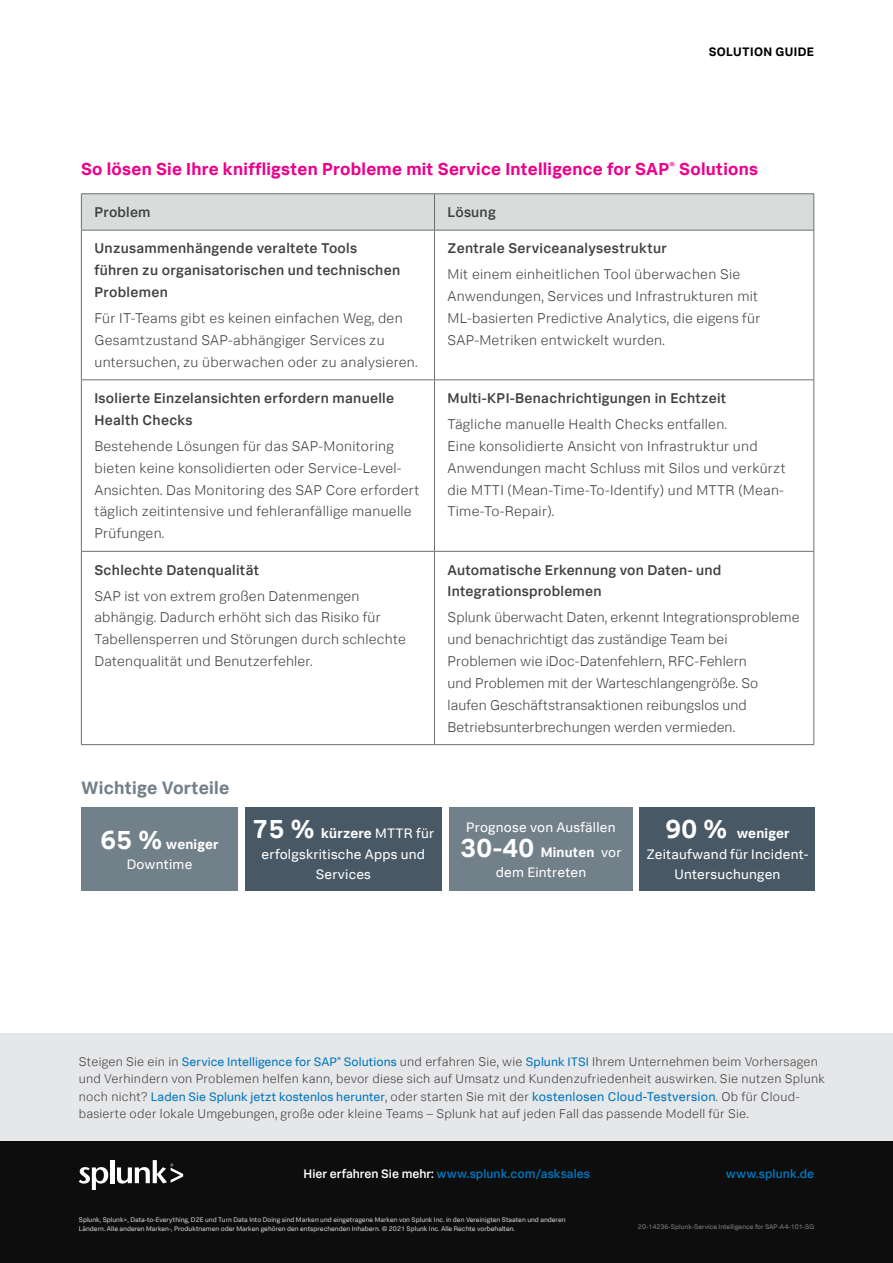
<style>
.page{position:relative;width:893px;height:1263px;background:#fff}
.page>*{position:absolute;margin:0;border:0;box-sizing:border-box;transform-origin:0 0}
.Green_Subheads{font:700 18px "Splunk Data Sans";letter-spacing:.015em;color:#72808a}
.Green_Subheads-2{font:700 17.4px "Splunk Data Sans";letter-spacing:.015em;color:#ec008c}
.Body_Text{font:300 14.25px/21.8px "Splunk Data Sans";letter-spacing:.02em;color:#414042}
.Body_Text-2{font:500 14.25px/21.8px "Splunk Data Sans";letter-spacing:.02em;color:#414042}
.Body_Text-3{font:13.8px/20.4px "Splunk Data Sans";letter-spacing:.015em;color:#fff;text-align:center}
.t1{font:300 12.75px/17.2px "Splunk Data Sans";letter-spacing:.02em;color:#414042}
.t2{font:500 12.45px "Splunk Data Sans";letter-spacing:.005em;color:#0077be}
.t3{font:700 12.3px "Splunk Data Sans";letter-spacing:.03em;color:#000}
.t4{font:6.75px/8.7px "Splunk Data Sans";color:#d1d3d4}
.t5{font:6.75px "Splunk Data Sans";color:#808285}
.s1{font-weight:700;font-size:26.25px}
.s2{font-weight:700}
.s3{font-weight:400;font-size:12.45px;color:#0077be}
.s4{font-weight:400;color:#0077be}
.s5{color:#fff}
</style>
<div class="page">
<div style="left:0;top:1033px;width:893px;height:108px;background:#e6e7e8"></div>
<div style="left:0;top:1141px;width:893px;height:122px;background:#0d0d0d"></div>
<svg style="left:79px;top:1167px;width:29px;height:22px"></svg>
<hr style="left:110px;top:1160px;width:4px;height:23px;background:#fff">
<svg style="left:117px;top:1160px;width:66px;height:23px"></svg>
<div style="left:82px;top:194px;width:731px;height:36px;background:#d8dcdb"></div>
<hr style="left:81px;top:193px;width:353px;height:1px;background:#6d6e71">
<hr style="left:81px;top:194px;width:1px;height:36px;background:#6d6e71">
<hr style="left:434px;top:193px;width:380px;height:1px;background:#6d6e71">
<hr style="left:434px;top:194px;width:1px;height:36px;background:#6d6e71">
<hr style="left:813px;top:194px;width:1px;height:36px;background:#6d6e71">
<hr style="left:81px;top:230px;width:353px;height:1px;background:#6d6e71">
<hr style="left:81px;top:230px;width:1px;height:149px;background:#6d6e71">
<hr style="left:434px;top:230px;width:380px;height:1px;background:#6d6e71">
<hr style="left:434px;top:230px;width:1px;height:149px;background:#6d6e71">
<hr style="left:813px;top:230px;width:1px;height:149px;background:#6d6e71">
<hr style="left:81px;top:379px;width:353px;height:1px;background:#6d6e71">
<hr style="left:81px;top:380px;width:1px;height:171px;background:#6d6e71">
<hr style="left:434px;top:379px;width:380px;height:1px;background:#6d6e71">
<hr style="left:434px;top:380px;width:1px;height:171px;background:#6d6e71">
<hr style="left:813px;top:380px;width:1px;height:171px;background:#6d6e71">
<hr style="left:81px;top:551px;width:353px;height:1px;background:#6d6e71">
<hr style="left:81px;top:552px;width:1px;height:192px;background:#6d6e71">
<hr style="left:434px;top:551px;width:380px;height:1px;background:#6d6e71">
<hr style="left:434px;top:552px;width:1px;height:192px;background:#6d6e71">
<hr style="left:813px;top:552px;width:1px;height:192px;background:#6d6e71">
<hr style="left:81px;top:744px;width:353px;height:1px;background:#6d6e71">
<hr style="left:434px;top:744px;width:380px;height:1px;background:#6d6e71">
<div style="left:81px;top:808px;width:157px;height:83px;background:#72808a"></div>
<div style="left:449px;top:808px;width:184px;height:83px;background:#72808a"></div>
<div style="left:640px;top:808px;width:175px;height:83px;background:#485865"></div>
<div style="left:245px;top:808px;width:197px;height:83px;background:#485865"></div>
<p class="t3" style="left:709px;top:44px;width:107px">SOLUTION GUIDE</p>
<p class="Green_Subheads-2" style="left:81px;top:158px;width:678px">So lösen Sie Ihre kniffligsten Probleme mit Service Intelligence for SAP<sup>®</sup> Solutions</p>
<p class="Body_Text-2" style="left:94px;top:201px;width:58px">Problem</p>
<p class="Body_Text-2" style="left:448px;top:201px;width:50px">Lösung</p>
<p class="Body_Text-2" style="left:94px;top:237px;width:307px">Unzusammenhängende veraltete Tools führen zu organisatorischen und technischen<br>Problemen</p>
<p class="Body_Text" style="left:94px;top:307px;width:325px">Für IT-Teams gibt es keinen einfachen Weg, den<br>Gesamtzustand SAP-abhängiger Services zu untersuchen, zu überwachen oder zu analysieren.</p>
<p class="Body_Text-2" style="left:448px;top:237px;width:221px">Zentrale Serviceanalysestruktur</p>
<p class="Body_Text" style="left:448px;top:263px;width:314px">Mit einem einheitlichen Tool überwachen Sie Anwendungen, Services und Infrastrukturen mit ML-basierten Predictive Analytics, die eigens für SAP-Metriken entwickelt wurden.</p>
<p class="Body_Text-2" style="left:94px;top:387px;width:301px">Isolierte Einzelansichten erfordern manuelle<br>Health Checks</p>
<p class="Body_Text" style="left:94px;top:435px;width:326px">Bestehende Lösungen für das SAP-Monitoring bieten keine konsolidierten oder Service-Level-Ansichten. Das Monitoring des SAP Core erfordert täglich zeitintensive und fehleranfällige manuelle Prüfungen.</p>
<p class="Body_Text-2" style="left:94px;top:558px;width:166px">Schlechte Datenqualität</p>
<p class="Body_Text" style="left:94px;top:585px;width:313px">SAP ist von extrem großen Datenmengen abhängig. Dadurch erhöht sich das Risiko für Tabellensperren und Störungen durch schlechte Datenqualität und Benutzerfehler.</p>
<p class="Body_Text-2" style="left:448px;top:387px;width:280px">Multi-KPI-Benachrichtigungen in Echtzeit</p>
<p class="Body_Text" style="left:448px;top:413px;width:340px">Tägliche manuelle Health Checks entfallen.<br>Eine konsolidierte Ansicht von Infrastruktur und Anwendungen macht Schluss mit Silos und verkürzt die MTTI (Mean-Time-To-Identify) und MTTR (Mean-Time-To-Repair).</p>
<p class="Body_Text-2" style="left:448px;top:558px;width:275px">Automatische Erkennung von Daten- und<br>Integrationsproblemen</p>
<p class="Body_Text" style="left:448px;top:606px;width:353px">Splunk überwacht Daten, erkennt Integrationsprobleme und benachrichtigt das zuständige Team bei Problemen wie iDoc-Datenfehlern, RFC-Fehlern<br>und Problemen mit der Warteschlangengröße. So laufen Geschäftstransaktionen reibungslos und Betriebsunterbrechungen werden vermieden.</p>
<p class="Green_Subheads" style="left:81px;top:776px;width:150px">Wichtige Vorteile</p>
<p class="Body_Text-3" style="left:100px;top:833px;width:120px"><span class="s1">65 %</span> <span class="s2">weniger<br></span>Downtime</p>
<p class="Body_Text-3" style="left:460px;top:814px;width:162px;line-height:24.8px">Prognose von Ausfällen<br><span class="s1">30-40</span> <span class="s2">Minuten</span> vor</p>
<p class="Body_Text-3" style="left:496px;top:862px;width:92px">dem Eintreten</p>
<p class="Body_Text-3" style="left:253px;top:823px;width:183px"><span class="s1">75 %</span> <span class="s2">kürzere</span> MTTR für erfolgskritische Apps und<br>Services</p>
<p class="Body_Text-3" style="left:646px;top:823px;width:164px"><span class="s1">90 %</span> <span class="s2">weniger<br></span>Zeitaufwand für Incident-<br>Untersuchungen</p>
<p class="t1" style="left:79px;top:1053px;width:747px">Steigen Sie ein in <span class="s3">Service Intelligence for SAP</span><sup>®</sup> <span class="s3">Solutions</span> und erfahren Sie, wie <span class="s3">Splunk ITSI</span> Ihrem Unternehmen beim Vorhersagen und Verhindern von Problemen helfen kann, bevor diese sich auf Umsatz und Kundenzufriedenheit auswirken. Sie nutzen Splunk noch nicht? <span class="s3">Laden Sie Splunk jetzt kostenlos herunter</span>, oder starten Sie mit der <span class="s4">kostenlosen Cloud-Testversion</span>. Ob für Cloud&shy;basierte oder lokale Umgebungen, große oder kleine Teams – Splunk hat auf jeden Fall das passende Modell für Sie.</p>
<p class="t2" style="left:304px;top:1166px;width:288px"><span class="s5">Hier erfahren Sie mehr:</span> www.splunk.com/asksales</p>
<p class="t2" style="left:726px;top:1166px;width:90px">www.splunk.de</p>
<p class="t4" style="left:79px;top:1215px;width:488px">Splunk, Splunk&gt;, Data-to-Everything, D2E und Turn Data Into Doing sind Marken und eingetragene Marken von Splunk Inc. in den Vereinigten Staaten und anderen<br>Ländern. Alle anderen Marken-, Produktnamen oder Marken gehören den entsprechenden Inhabern. © 2021 Splunk Inc. Alle Rechte vorbehalten.</p>
<p class="t5" style="left:638px;top:1222px;width:178px">20-14236-Splunk-Service Intelligence for SAP-A4-101-SG</p>
</div>
